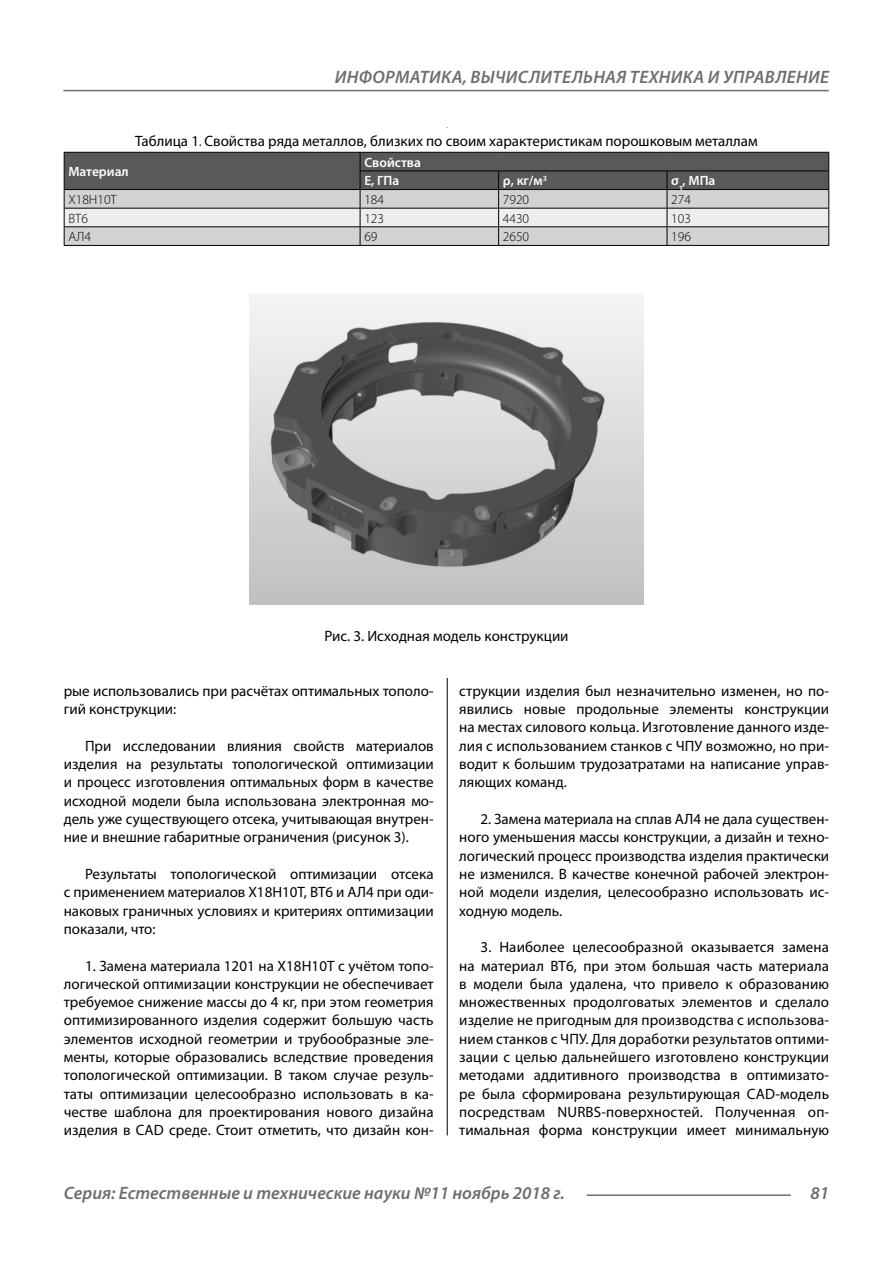
<style>
.page{position:relative;width:893px;height:1263px;background:#fff}
.page>*{position:absolute;margin:0;border:0;box-sizing:border-box;transform-origin:0 0}
.t1{font:italic 600 18px "Myriad Pro";letter-spacing:.005em;color:#6e6e6e}
.Normal{font:15px/18.3px "Myriad Pro";color:#000;text-align:justify}
.podpis{font:15px "Myriad Pro";color:#000}
.Tab_content{font:300 13.5px "Myriad Pro";color:#000}
.Tab_header{font:600 13.5px "Myriad Pro";color:#fff}
</style>
<div class="page">
<hr style="left:447px;top:128px;width:1px;height:1007px;background:#000">
<hr style="left:63px;top:90px;width:766px;height:1px;background:#6e6e6e">
<div style="left:64px;top:128px;width:765px;height:549px;background:#fff"></div>
<hr style="left:64px;top:245px;width:296px;height:1px;background:#000">
<hr style="left:360px;top:245px;width:139px;height:1px;background:#000">
<hr style="left:499px;top:245px;width:168px;height:1px;background:#000">
<hr style="left:667px;top:245px;width:162px;height:1px;background:#000">
<svg style="left:64px;top:152px;width:765px;height:93px;background:#9e9e9e"></svg>
<hr style="left:64px;top:189px;width:296px;height:1px;background:#000">
<hr style="left:360px;top:189px;width:139px;height:1px;background:#000">
<hr style="left:499px;top:189px;width:168px;height:1px;background:#000">
<hr style="left:667px;top:189px;width:162px;height:1px;background:#000">
<img style="left:249px;top:297px;width:395px;height:307px">
<hr style="left:587px;top:1194px;width:204px;height:2px;background:#6e6e6e">
<p class="t1" style="left:335px;top:66px;width:496px">ИНФОРМАТИКА, ВЫЧИСЛИТЕЛЬНАЯ ТЕХНИКА И УПРАВЛЕНИЕ</p>
<p class="podpis" style="left:135px;top:132px;width:624px">Таблица 1. Свойства ряда металлов, близких по своим характеристикам порошковым металлам</p>
<p class="Tab_header" style="left:68px;top:163px;width:62px">Материал</p>
<p class="Tab_header" style="left:364px;top:154px;width:58px">Свойства</p>
<p class="Tab_header" style="left:364px;top:172px;width:36px">Е, ГПа</p>
<p class="Tab_header" style="left:503px;top:172px;width:46px">ρ, кг/м<sup>3</sup></p>
<p class="Tab_header" style="left:671px;top:172px;width:46px">σ<sub>τ</sub>, МПа</p>
<p class="Tab_content" style="left:68px;top:191px;width:50px">Х18Н10Т</p>
<p class="Tab_content" style="left:364px;top:191px;width:21px">184</p>
<p class="Tab_content" style="left:503px;top:191px;width:28px">7920</p>
<p class="Tab_content" style="left:671px;top:191px;width:21px">274</p>
<p class="Tab_content" style="left:68px;top:210px;width:21px">ВТ6</p>
<p class="Tab_content" style="left:364px;top:210px;width:21px">123</p>
<p class="Tab_content" style="left:503px;top:210px;width:28px">4430</p>
<p class="Tab_content" style="left:671px;top:210px;width:21px">103</p>
<p class="Tab_content" style="left:68px;top:229px;width:24px">АЛ4</p>
<p class="Tab_content" style="left:364px;top:229px;width:15px">69</p>
<p class="Tab_content" style="left:503px;top:229px;width:28px">2650</p>
<p class="Tab_content" style="left:671px;top:229px;width:21px">196</p>
<p class="podpis" style="left:324px;top:626px;width:246px">Рис. 3. Исходная модель конструкции</p>
<p class="Normal" style="left:64px;top:681px;width:371px">рые использовались при расчётах оптимальных тополо&shy;гий конструкции:</p>
<p class="Normal" style="left:64px;top:736px;width:371px;text-indent:21px">При исследовании влияния свойств материалов изделия на результаты топологической оптимизации и процесс изготовления оптимальных форм в качестве исходной модели была использована электронная мо&shy;дель уже существующего отсека, учитывающая внутрен&shy;ние и внешние габаритные ограничения (рисунок 3).</p>
<p class="Normal" style="left:64px;top:864px;width:371px;text-indent:21px">Результаты топологической оптимизации отсека с применением материалов Х18Н10Т, ВТ6 и АЛ4 при оди&shy;наковых граничных условиях и критериях оптимизации показали, что:</p>
<p class="Normal" style="left:64px;top:956px;width:371px;text-indent:21px">1. Замена материала 1201 на Х18Н10Т с учётом топо&shy;логической оптимизации конструкции не обеспечивает требуемое снижение массы до 4 кг, при этом геометрия оптимизированного изделия содержит большую часть элементов исходной геометрии и трубообразные эле&shy;менты, которые образовались вследствие проведения топологической оптимизации. В таком случае резуль&shy;таты оптимизации целесообразно использовать в ка&shy;честве шаблона для проектирования нового дизайна изделия в CAD среде. Стоит отметить, что дизайн кон-</p>
<p class="Normal" style="left:459px;top:681px;width:371px">струкции изделия был незначительно изменен, но по&shy;явились новые продольные элементы конструкции на местах силового кольца. Изготовление данного изде&shy;лия с использованием станков с ЧПУ возможно, но при&shy;водит к большим трудозатратами на написание управ&shy;ляющих команд.</p>
<p class="Normal" style="left:459px;top:809px;width:371px;text-indent:21px">2. Замена материала на сплав АЛ4 не дала существен&shy;ного уменьшения массы конструкции, а дизайн и техно&shy;логический процесс производства изделия практически не изменился. В качестве конечной рабочей электрон&shy;ной модели изделия, целесообразно использовать ис&shy;ходную модель.</p>
<p class="Normal" style="left:459px;top:938px;width:371px;text-indent:21px">3. Наиболее целесообразной оказывается замена на материал ВТ6, при этом большая часть материала в модели была удалена, что привело к образованию множественных продолговатых элементов и сделало изделие не пригодным для производства с использова&shy;нием станков с ЧПУ. Для доработки результатов оптими&shy;зации с целью дальнейшего изготовлено конструкции методами аддитивного производства в оптимизато&shy;ре была сформирована результирующая CAD-модель посредствам NURBS-поверхностей. Полученная оп&shy;тимальная форма конструкции имеет минимальную</p>
<p class="t1" style="left:64px;top:1182px;width:503px">Серия: Естественные и технические науки №11 ноябрь 2018 г.</p>
<p class="t1" style="left:810px;top:1182px;width:20px">81</p>
</div>
